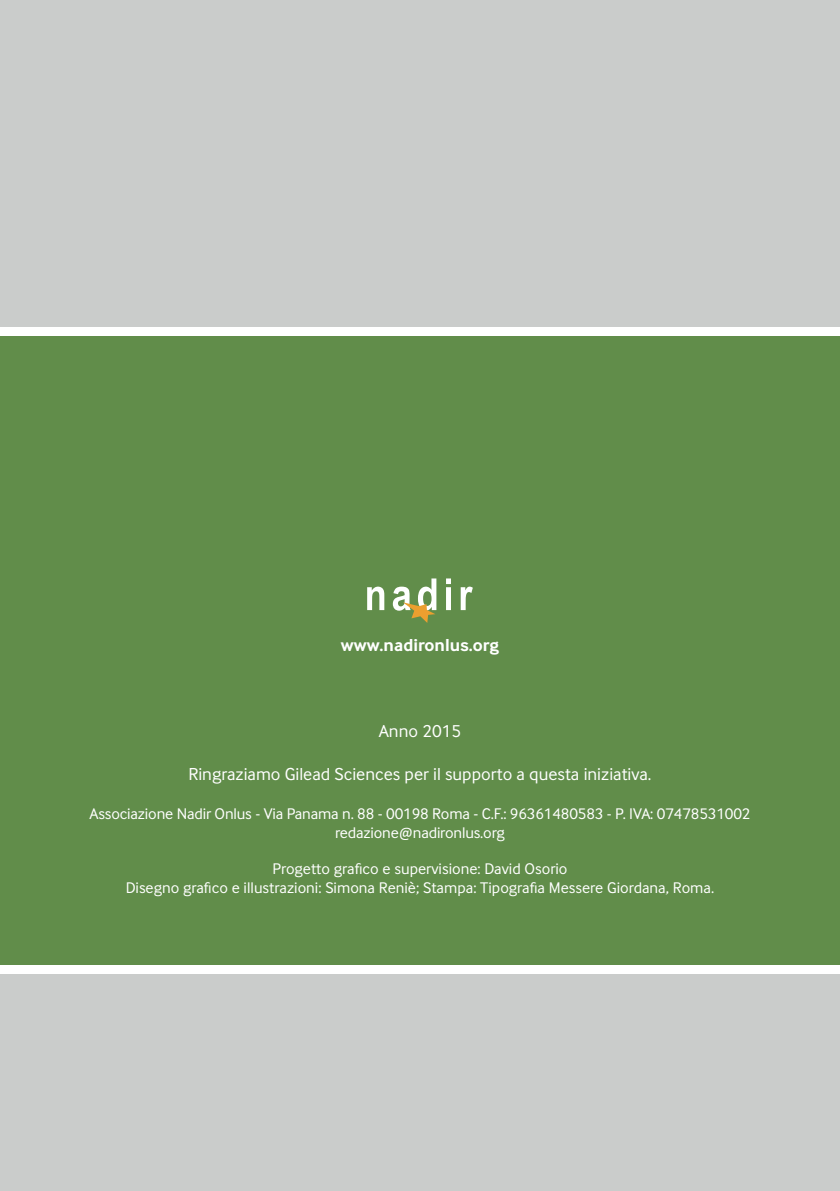
<style>
.page{position:relative;width:840px;height:1191px;background:#fff}
.page>*{position:absolute;margin:0;border:0;box-sizing:border-box;transform-origin:0 0}
.t1{font:18px "Inter Face";color:#fff}
.t2{font:700 18px "Inter Face";color:#fff}
.t3{font:16px/19.2px "Inter Face";color:#fff;text-align:center}
.s1{font-family:"Calibri"}
</style>
<div class="page">
<div style="left:0;top:0;width:839px;height:1191px;background:#cacccb"></div>
<div style="left:0;top:327px;width:839px;height:647px;background:#fff"></div>
<div style="left:0;top:337px;width:839px;height:627px;background:#618d4a"></div>
<svg style="left:367px;top:586px;width:17px;height:24px"></svg>
<svg style="left:446px;top:578px;width:4px;height:6px"></svg>
<hr style="left:446px;top:587px;width:4px;height:23px;background:#fff">
<svg style="left:460px;top:586px;width:12px;height:24px"></svg>
<svg style="left:392px;top:578px;width:44px;height:45px"></svg>
<p class="t2" style="left:340px;top:634px;width:160px">www.nadironlus.org</p>
<p class="t1" style="left:378px;top:721px;width:84px">Anno 2015</p>
<p class="t1" style="left:188px;top:764px;width:464px">Ringraziamo Gilead Sciences per il supporto a questa iniziativa.</p>
<p class="t3" style="left:89px;top:803px;width:662px">Associazione Nadir Onlus - Via Panama n. 88 - 00198 Roma - C.F.: 96361480583 - P. IVA: 07478531002 redazione<span class="s1">@</span>nadironlus.org</p>
<p class="t3" style="left:126px;top:859px;width:589px">Progetto grafico e supervisione: David Osorio<br>Disegno grafico e illustrazioni: Simona Reniè; Stampa: Tipografia Messere Giordana, Roma.</p>
</div>
